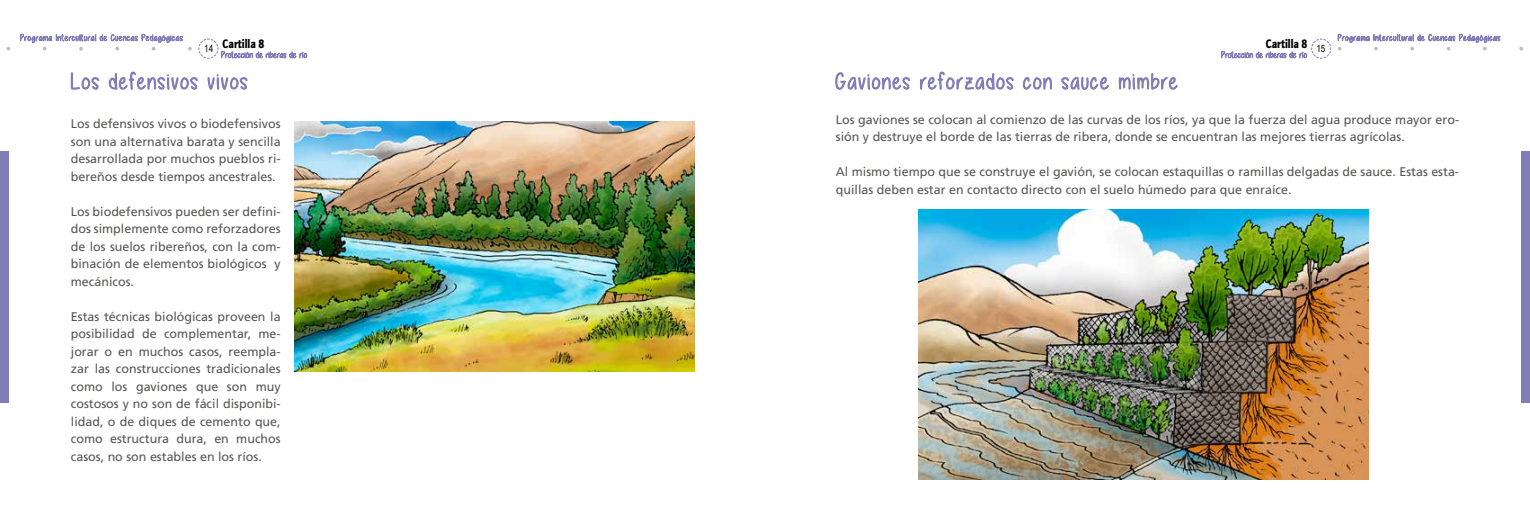
<style>
.page{position:relative;width:1530px;height:532px;background:#fff}
.page>*{position:absolute;margin:0;border:0;box-sizing:border-box;transform-origin:0 0}
.t1{font:900 12.62px "Quay Sans EF";color:#000;scale:.8 1}
.t2{font:12.5px/17.5px "Frutiger LT Std";color:#575756;text-align:justify}
.t3{font:10px "Arial Narrow";color:#000}
</style>
<div class="page">
<svg style="left:1221px;top:38px;width:111px;height:21px"></svg>
<svg style="left:1519px;top:47px;width:4px;height:3px"></svg>
<div style="left:1521px;top:151px;width:9px;height:252px;background:#817eb7"></div>
<div style="left:0;top:151px;width:9px;height:252px;background:#817eb7"></div>
<svg style="left:1338px;top:33px;width:163px;height:18px"></svg>
<svg style="left:20px;top:33px;width:287px;height:57px"></svg>
<img style="left:294px;top:121px;width:400px;height:250px">
<svg style="left:835px;top:72px;width:75px;height:18px"></svg>
<svg style="left:920px;top:71px;width:94px;height:19px"></svg>
<svg style="left:1022px;top:77px;width:30px;height:13px"></svg>
<svg style="left:1061px;top:77px;width:48px;height:13px"></svg>
<svg style="left:1118px;top:72px;width:60px;height:18px"></svg>
<img style="left:919px;top:210px;width:450px;height:269px">
<p class="t1" style="left:204px;top:36px;width:77px"><sub>14</sub> Cartilla 8</p>
<p class="t3" style="left:1316px;top:41px;width:11px">15</p>
<p class="t1" style="left:1266px;top:36px;width:54px">Cartilla 8</p>
<p class="t2" style="left:71px;top:115px;width:211px">Los defensivos vivos o biodefensivos son una alternativa barata y sencilla desarrollada por muchos pueblos ri&shy;bereños desde tiempos ancestrales.</p>
<p class="t2" style="left:71px;top:203px;width:211px">Los biodefensivos pueden ser defini&shy;dos simplemente como reforzadores de los suelos ribereños, con la com&shy;binación de elementos biológicos y mecánicos.</p>
<p class="t2" style="left:71px;top:308px;width:211px">Estas técnicas biológicas proveen la posibilidad de complementar, me&shy;jorar o en muchos casos, reempla&shy;zar las construcciones tradicionales como los gaviones que son muy costosos y no son de fácil disponibi&shy;lidad, o de diques de cemento que, como estructura dura, en muchos casos, no son estables en los ríos.</p>
<p class="t2" style="left:836px;top:111px;width:625px">Los gaviones se colocan al comienzo de las curvas de los ríos, ya que la fuerza del agua produce mayor ero&shy;sión y destruye el borde de las tierras de ribera, donde se encuentran las mejores tierras agrícolas.</p>
<p class="t2" style="left:836px;top:163px;width:625px">Al mismo tiempo que se construye el gavión, se colocan estaquillas o ramillas delgadas de sauce. Estas esta&shy;quillas deben estar en contacto directo con el suelo húmedo para que enraíce.</p>
</div>
